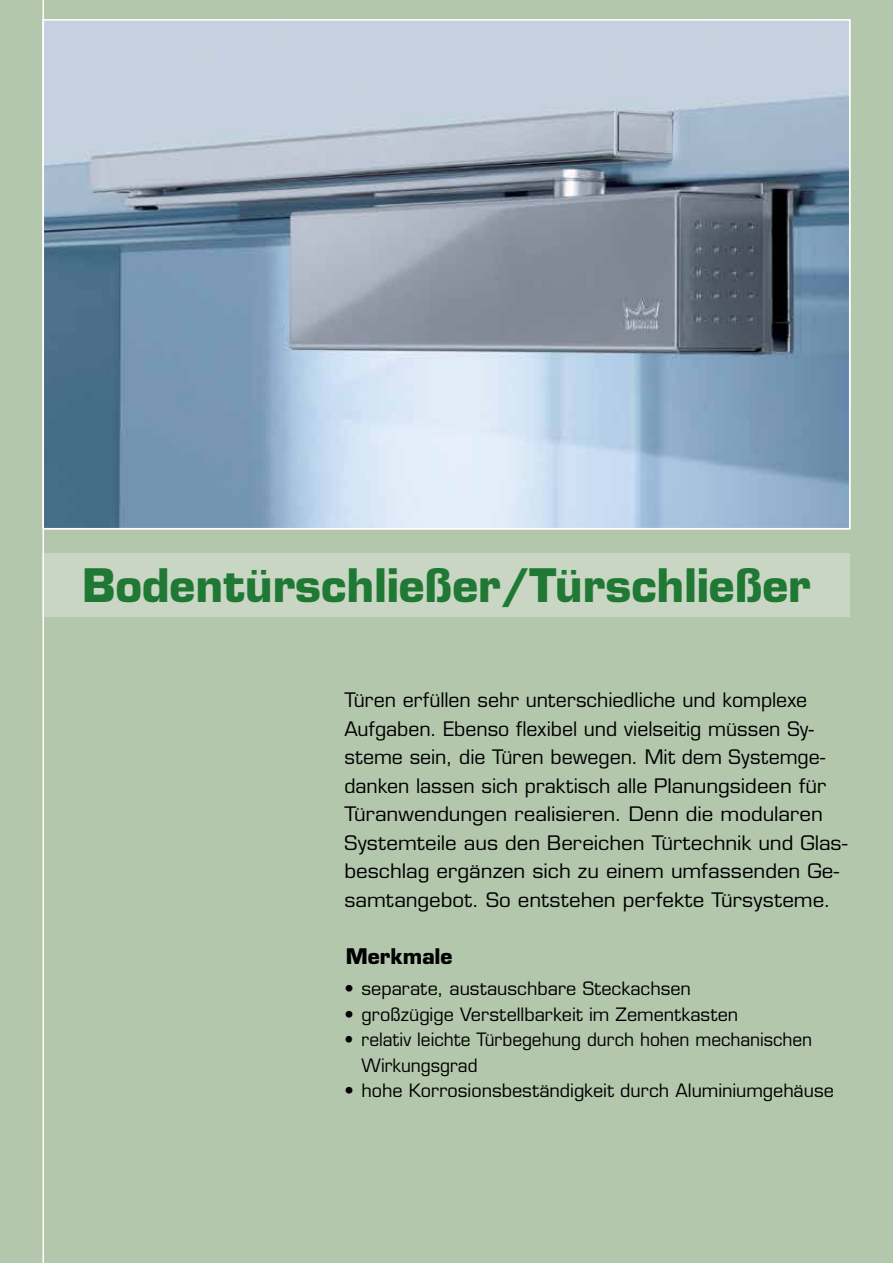
<style>
.page{position:relative;width:893px;height:1263px;background:#b3c7ad}
.page>*{position:absolute;margin:0;border:0;box-sizing:border-box;transform-origin:0 0}
.t1{font:700 45px "Eurostile LT Std";color:#207835}
.t2{font:700 45px "Futura BT";color:#207835}
.t3{font:700 21px "Eurostile LT Std";letter-spacing:-.005em;color:#000}
.t4{font:19.5px/28.5px "Eurostile LT Std";color:#000}
.t5{font:18px "Eurostile LT Std";color:#000}
.t6{font:18px/25.5px "Eurostile LT Std";color:#000;scale:.96 1}
</style>
<div class="page">
<div style="left:43px;top:553px;width:807px;height:64px;background:#c9d6c4"></div>
<img style="left:46px;top:22px;width:801px;height:504px">
<hr style="left:43px;top:0;width:1px;height:1263px;background:#fff">
<h1 class="t1" style="left:82px;top:557px;width:730px">Bodentürschließer/Türschließer</h1>
<h1 class="t2" style="left:328px;top:558px;width:239px">Mustertext</h1>
<p class="t4" style="left:344px;top:686px;width:504px">Türen erfüllen sehr unterschiedliche und komplexe Aufgaben. Ebenso flexibel und vielseitig müssen Sy&shy;steme sein, die Türen bewegen. Mit dem Systemge&shy;danken lassen sich praktisch alle Planungsideen für Türanwendungen realisieren. Denn die modularen Systemteile aus den Bereichen Türtechnik und Glas&shy;beschlag ergänzen sich zu einem umfassenden Ge&shy;samtangebot. So entstehen perfekte Türsysteme.</p>
<p class="t3" style="left:346px;top:943px;width:108px">Merkmale</p>
<p class="t5" style="left:344px;top:978px;width:348px">• separate, austauschbare Steckachsen</p>
<p class="t5" style="left:344px;top:1003px;width:395px">• großzügige Verstellbarkeit im Zementkasten</p>
<p class="t6" style="left:361px;top:1027px;width:471px;text-indent:-17px">• relativ leichte Türbegehung durch hohen mechanischen<br>Wirkungsgrad</p>
<p class="t5" style="left:344px;top:1080px;width:491px">• hohe Korrosionsbeständigkeit durch Aluminiumgehäuse</p>
</div>
